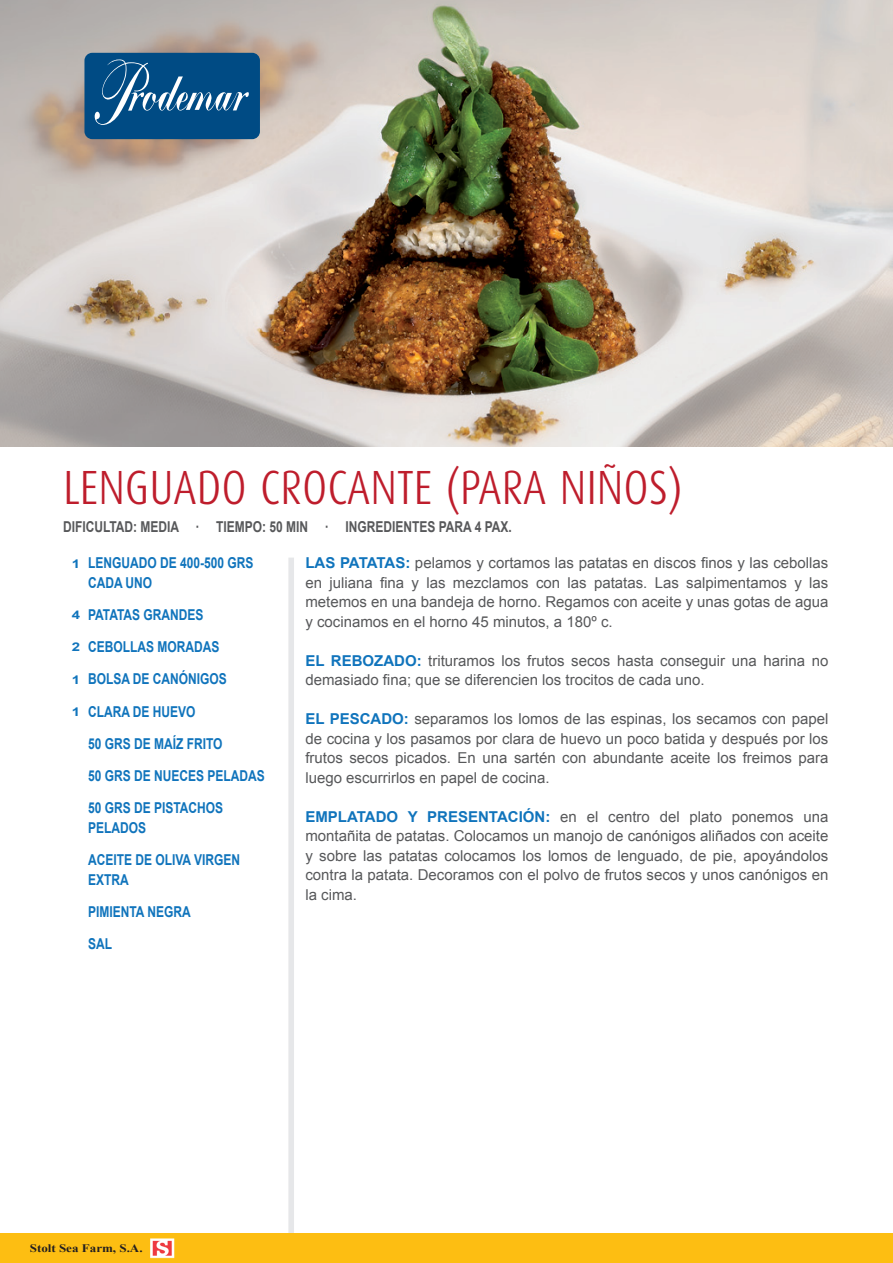
<style>
.page{position:relative;width:893px;height:1263px;background:#fff}
.page>*{position:absolute;margin:0;border:0;box-sizing:border-box;transform-origin:0 0}
.t1{font:300 48px "Dax Condensed";color:#be1d2c}
.t2{font:15px/19.5px "Arial";color:#57585a;text-align:justify}
.t3{font:700 15px/32.2px "Arial";color:#1074bc;scale:.8 1}
.t4{font:700 15px "Arial";color:#57585a;scale:.8 1}
.t5{font:700 15px "Arial";color:#1074bc}
.t6{font:700 12px "Arial";color:#1074bc;scale:1.25 1}
.t7{font:700 11.55px "Times New Roman";color:#231f20;scale:1.13 1}
.s1{font-weight:700;color:#1074bc}
</style>
<div class="page">
<img style="left:0;top:0;width:893px;height:446px">
<div style="left:288px;top:558px;width:6px;height:676px;background:#e6e7e9"></div>
<div style="left:84px;top:53px;width:176px;height:86px;background:#004b84;border-radius:8px"></div>
<svg style="left:95px;top:59px;width:154px;height:66px"></svg>
<div style="left:0;top:1234px;width:893px;height:29px;background:#fdbe12"></div>
<img style="left:150px;top:1238px;width:25px;height:20px">
<h1 class="t1" style="left:63px;top:461px;width:621px">LENGUADO CROCANTE (PARA NIÑOS)</h1>
<p class="t4" style="left:63px;top:517px;width:563px">DIFICULTAD: MEDIA · TIEMPO: 50 MIN · INGREDIENTES PARA 4 PAX.</p>
<p class="t6" style="left:72px;top:556px;width:8px">1</p>
<p class="t6" style="left:72px;top:607px;width:8px">4</p>
<p class="t6" style="left:72px;top:639px;width:8px">2</p>
<p class="t6" style="left:72px;top:671px;width:8px">1</p>
<p class="t6" style="left:72px;top:704px;width:8px">1</p>
<p class="t3" style="left:88px;top:553px;width:208px;line-height:19.5px">LENGUADO DE 400-500 GRS<br>CADA UNO</p>
<p class="t3" style="left:88px;top:599px;width:222px">PATATAS GRANDES<br>CEBOLLAS MORADAS<br>BOLSA DE CANÓNIGOS<br>CLARA DE HUEVO<br>50 GRS DE MAÍZ FRITO<br>50 GRS DE NUECES PELADAS<br>50 GRS DE PISTACHOS</p>
<p class="t3" style="left:88px;top:812px;width:192px">PELADOS<br>ACEITE DE OLIVA VIRGEN</p>
<p class="t3" style="left:88px;top:864px;width:130px">EXTRA<br>PIMIENTA NEGRA<br>SAL</p>
<p class="t2" style="left:305px;top:553px;width:525px;text-indent:100px"><span class="s1">:</span> pelamos y cortamos las patatas en discos finos y las cebollas en juliana fina y las mezclamos con las patatas. Las salpimentamos y las metemos en una bandeja de horno. Regamos con aceite y unas gotas de agua y cocinamos en el horno 45 minutos, a 180º c.</p>
<p class="t5" style="left:305px;top:650px;width:69px">EL REBOZADO</p>
<p class="t5" style="left:305px;top:553px;width:45px">LAS PATATAS</p>
<p class="t2" style="left:305px;top:651px;width:524px;text-indent:111px"><span class="s1">:</span> trituramos los frutos secos hasta conseguir una harina no demasiado fina; que se diferencien los trocitos de cada uno.</p>
<p class="t5" style="left:305px;top:709px;width:36px">EL PESCADO</p>
<p class="t2" style="left:305px;top:709px;width:525px;text-indent:99px"><span class="s1">:</span> separamos los lomos de las espinas, los secamos con papel de cocina y los pasamos por clara de huevo un poco batida y después por los frutos secos picados. En una sartén con abundante aceite los freimos para luego escurrirlos en papel de cocina.</p>
<p class="t5" style="left:305px;top:806px;width:22px">EMPLATADO</p>
<p class="t5" style="left:408px;top:806px;width:30px">Y PRESENTACI</p>
<p class="t2" style="left:305px;top:807px;width:524px;text-indent:217px"><span class="s1">ÓN:</span> en el centro del plato ponemos una montañita de patatas. Colocamos un manojo de canónigos aliñados con aceite y sobre las patatas colocamos los lomos de lenguado, de pie, apoyándolos contra la patata. Decoramos con el polvo de frutos secos y unos canónigos en la cima.</p>
<p class="t7" style="left:30px;top:1240px;width:101px">Stolt Sea Farm, S.A.</p>
</div>
